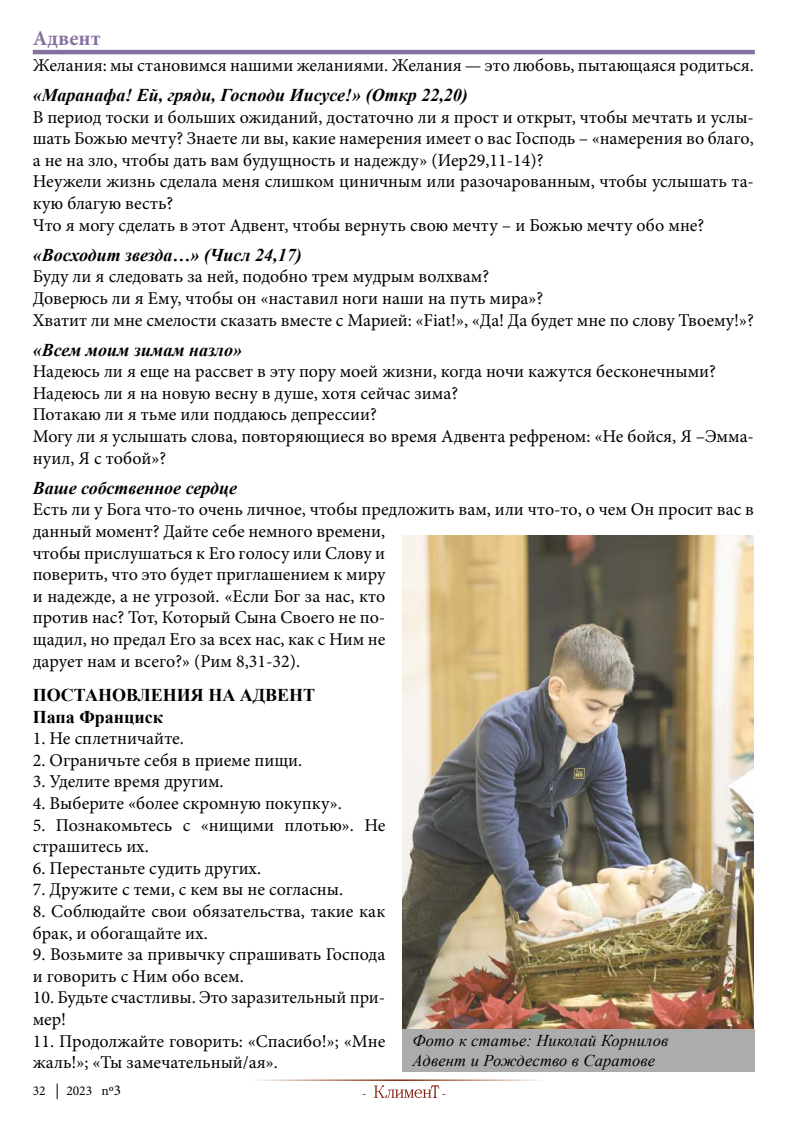
<style>
.page{position:relative;width:808px;height:1127px;background:#fff}
.page>*{position:absolute;margin:0;border:0;box-sizing:border-box;transform-origin:0 0}
.t1{font:700 21px "Minion Pro";color:#8571a0}
.t2{font:18px/21.6px "Minion Pro";color:#000}
.t3{font:italic 700 18px "Times New Roman";color:#000}
.t4{font:700 18px/21.6px "Times New Roman";color:#000}
.t5{font:italic 16.5px/19.8px "Times New Roman";letter-spacing:.01em;color:#000}
.t6{font:13.5px "Minion Pro";color:#000}
.s1{font-size:15px}
</style>
<div class="page">
<svg style="left:57px;top:1083px;width:1px;height:16px"></svg>
<img style="left:402px;top:536px;width:352px;height:493px">
<div style="left:402px;top:1029px;width:353px;height:43px;background:#acacac"></div>
<hr style="left:33px;top:50px;width:722px;height:4px;background:#8571a0">
<svg style="left:374px;top:1085px;width:71px;height:13px"></svg>
<p class="t1" style="left:33px;top:26px;width:69px">Адвент</p>
<p class="t2" style="left:33px;top:54px;width:723px">Желания: мы становимся нашими желаниями. Желания — это любовь, пытающаяся родиться.</p>
<p class="t3" style="left:33px;top:82px;width:437px">«Маранафа! Ей, гряди, Господи Иисусе!» (Откр 22,20)</p>
<p class="t2" style="left:33px;top:106px;width:723px">В период тоски и больших ожиданий, достаточно ли я прост и открыт, чтобы мечтать и услы&shy;шать Божью мечту? Знаете ли вы, какие намерения имеет о вас Господь – «намерения во благо, а не на зло, чтобы дать вам будущность и надежду» (Иер29,11-14)?<br>Неужели жизнь сделала меня слишком циничным или разочарованным, чтобы услышать та&shy;кую благую весть?<br>Что я могу сделать в этот Адвент, чтобы вернуть свою мечту – и Божью мечту обо мне?</p>
<p class="t3" style="left:33px;top:242px;width:271px">«Восходит звезда…» (Числ 24,17)</p>
<p class="t2" style="left:33px;top:266px;width:723px">Буду ли я следовать за ней, подобно трем мудрым волхвам?<br>Доверюсь ли я Ему, чтобы он «наставил ноги наши на путь мира»?<br>Хватит ли мне смелости сказать вместе с Марией: «Fiat!», «Да! Да будет мне по слову Твоему!»?</p>
<p class="t3" style="left:33px;top:337px;width:211px">«Всем моим зимам назло»</p>
<p class="t2" style="left:33px;top:361px;width:723px">Надеюсь ли я еще на рассвет в эту пору моей жизни, когда ночи кажутся бесконечными?<br>Надеюсь ли я на новую весну в душе, хотя сейчас зима?<br>Потакаю ли я тьме или поддаюсь депрессии?<br>Могу ли я услышать слова, повторяющиеся во время Адвента рефреном: «Не бойся, Я –Эмма&shy;нуил, Я с тобой»?</p>
<p class="t3" style="left:33px;top:475px;width:206px">Ваше собственное сердце</p>
<p class="t2" style="left:33px;top:499px;width:723px">Есть ли у Бога что-то очень личное, чтобы предложить вам, или что-то, о чем Он просит вас в данный момент? Дайте себе немного времени,<br>чтобы прислушаться к Его голосу или Слову и<br>поверить, что это будет приглашением к миру<br>и надежде, а не угрозой. «Если Бог за нас, кто<br>против нас? Тот, Который Сына Своего не по-<br>щадил, но предал Его за всех нас, как с Ним не<br>дарует нам и всего?» (Рим 8,31-32).</p>
<p class="t4" style="left:33px;top:684px;width:284px">ПОСТАНОВЛЕНИЯ НА АДВЕНТ<br>Папа Франциск</p>
<p class="t2" style="left:33px;top:728px;width:153px">1. Не сплетничайте.</p>
<p class="t2" style="left:33px;top:749px;width:271px">2. Ограничьте себя в приеме пищи.</p>
<p class="t2" style="left:33px;top:771px;width:192px">3. Уделите время другим.</p>
<p class="t2" style="left:33px;top:792px;width:311px">4. Выберите «более скромную покупку».</p>
<p class="t2" style="left:33px;top:814px;width:354px">5. Познакомьтесь с «нищими плотью». Не страшитесь их.</p>
<p class="t2" style="left:33px;top:857px;width:230px">6. Перестаньте судить других.</p>
<p class="t2" style="left:33px;top:879px;width:312px">7. Дружите с теми, с кем вы не согласны.</p>
<p class="t2" style="left:33px;top:900px;width:354px">8. Соблюдайте свои обязательства, такие как брак, и обогащайте их.</p>
<p class="t2" style="left:33px;top:944px;width:354px">9. Возьмите за привычку спрашивать Господа и говорить с Ним обо всем.</p>
<p class="t2" style="left:33px;top:987px;width:354px">10. Будьте счастливы. Это заразительный при&shy;мер!</p>
<p class="t2" style="left:33px;top:1030px;width:354px">11. Продолжайте говорить: «Спасибо!»; «Мне жаль!»; «Ты замечательный/ая».</p>
<p class="t5" style="left:412px;top:1030px;width:257px">Фото к статье: Николай Корнилов<br>Адвент и Рождество в Саратове</p>
<p class="t6" style="left:33px;top:1081px;width:14px">32</p>
<p class="t6" style="left:66px;top:1081px;width:56px">2023 n<span class="s1">º3</span></p>
</div>
